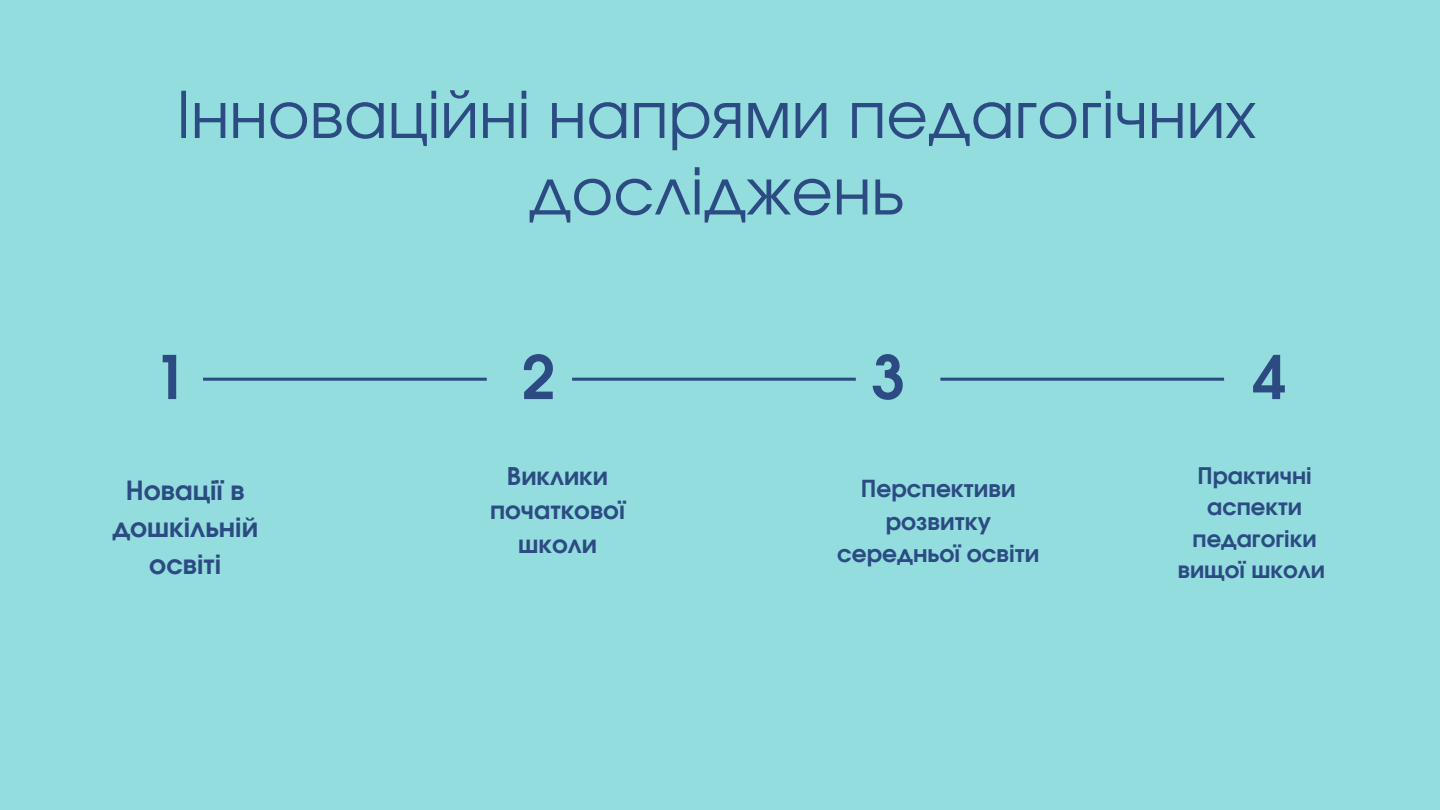
<style>
.page{position:relative;width:1440px;height:810px;background:#94ddde}
.page>*{position:absolute;margin:0;border:0;box-sizing:border-box;transform-origin:0 0}
.t1{font:64px/76.5px "Evolventa";color:#2b4b82;text-align:center}
.t2{font:700 59.9px "Evolventa";color:#2b4b82}
.t3{font:700 26.5px/36.8px "Evolventa";color:#2b4b82;text-align:center}
.t4{font:700 24.5px/33.8px "Evolventa";color:#2b4b82;text-align:center}
.t5{font:700 23.5px/32.2px "Evolventa";color:#2b4b82;text-align:center}
.t6{font:700 22.9px/31.5px "Evolventa";color:#2b4b82;text-align:center}
</style>
<div class="page">
<hr style="left:203px;top:378px;width:284px;height:3px;background:#2b4b82">
<hr style="left:572px;top:378px;width:284px;height:3px;background:#2b4b82">
<hr style="left:940px;top:378px;width:284px;height:3px;background:#2b4b82">
<p class="t1" style="left:176px;top:81px;width:1081px">Інноваційні напрями педагогічних досліджень</p>
<p class="t2" style="left:154px;top:351px;width:35px">1</p>
<p class="t2" style="left:522px;top:351px;width:35px">2</p>
<p class="t2" style="left:871px;top:351px;width:35px">3</p>
<p class="t2" style="left:1253px;top:351px;width:35px">4</p>
<p class="t4" style="left:490px;top:461px;width:136px">Виклики початкової школи</p>
<p class="t3" style="left:112px;top:474px;width:147px">Новації в дошкільній освіті</p>
<p class="t5" style="left:837px;top:474px;width:204px">Перспективи розвитку середньої освіти</p>
<p class="t6" style="left:1178px;top:461px;width:149px">Практичні аспекти педагогіки вищої школи</p>
</div>
